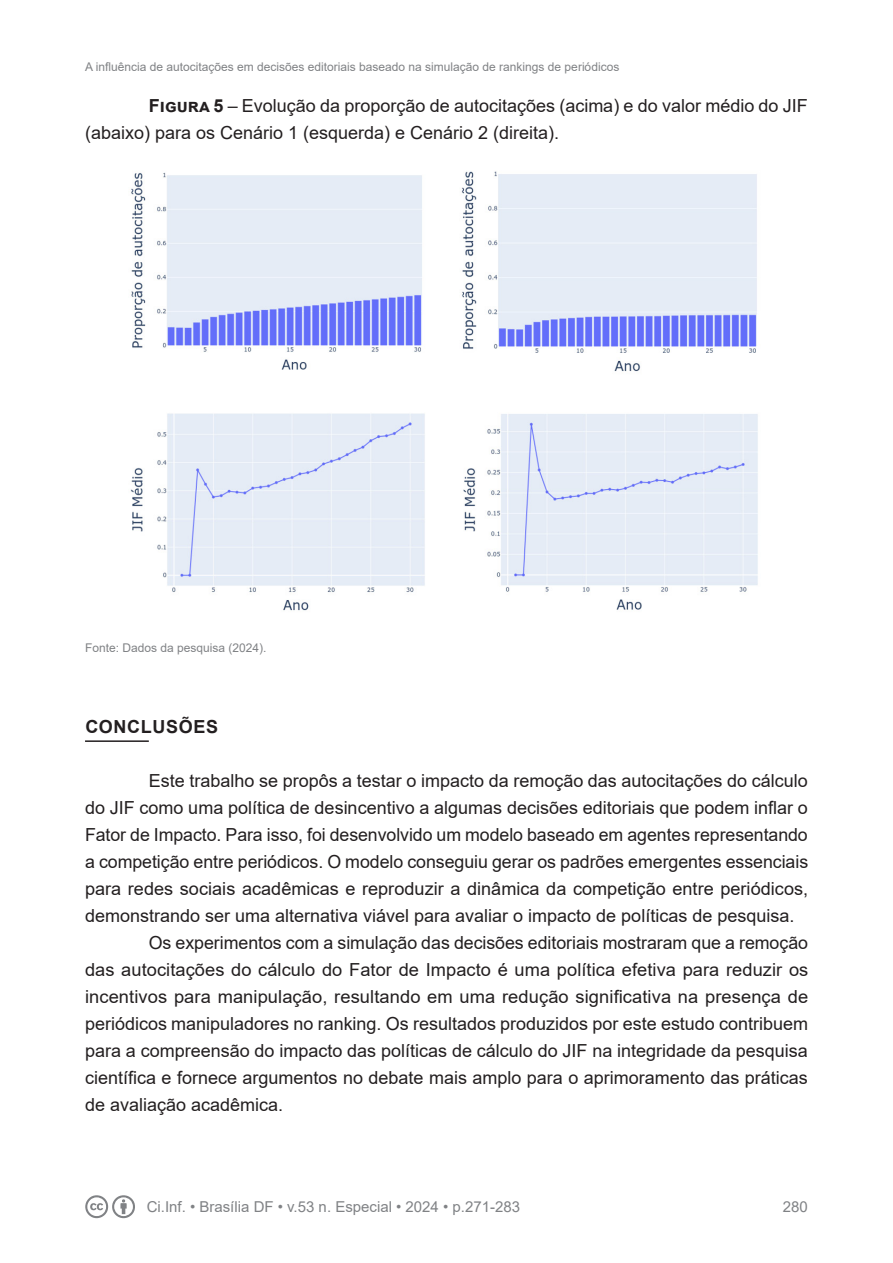
<style>
.page{position:relative;width:893px;height:1263px;background:#fff}
.page>*{position:absolute;margin:0;border:0;box-sizing:border-box;transform-origin:0 0}
._2_2_Texto{font:18px/27px "Arial";color:#231f20;text-align:justify}
._2_1_Tópico_Primário{font:700 18px "Arial";letter-spacing:.035em;color:#231f20}
.t1{font:15px "Arial";color:#808285}
._2_5_Legenda_Imagem{font:12px "Arial";color:#808285}
.s1{font-weight:700}
</style>
<div class="page">
<hr style="left:85px;top:740px;width:64px;height:2px;background:#231f20">
<img style="left:130px;top:171px;width:628px;height:440px">
<svg style="left:85px;top:1195px;width:50px;height:23px"></svg>
<p class="_2_5_Legenda_Imagem" style="left:85px;top:59px;width:536px">A influência de autocitações em decisões editoriais baseado na simulação de rankings de periódicos</p>
<p class="_2_2_Texto" style="left:85px;top:92px;width:724px;text-indent:64px"><span class="s1">Figura 5</span> – Evolução da proporção de autocitações (acima) e do valor médio do JIF (abaixo) para os Cenário 1 (esquerda) e Cenário 2 (direita).</p>
<p class="_2_5_Legenda_Imagem" style="left:85px;top:640px;width:183px">Fonte: Dados da pesquisa (2024).</p>
<p class="_2_1_Tópico_Primário" style="left:85px;top:714px;width:134px">CONCLUSÕES</p>
<p class="_2_2_Texto" style="left:85px;top:767px;width:725px;text-indent:64px">Este trabalho se propôs a testar o impacto da remoção das autocitações do cálculo do JIF como uma política de desincentivo a algumas decisões editoriais que podem inflar o Fator de Impacto. Para isso, foi desenvolvido um modelo baseado em agentes representando a competição entre periódicos. O modelo conseguiu gerar os padrões emergentes essenciais para redes sociais acadêmicas e reproduzir a dinâmica da competição entre periódicos, demonstrando ser uma alternativa viável para avaliar o impacto de políticas de pesquisa.</p>
<p class="_2_2_Texto" style="left:85px;top:929px;width:725px;text-indent:64px">Os experimentos com a simulação das decisões editoriais mostraram que a remoção das autocitações do cálculo do Fator de Impacto é uma política efetiva para reduzir os incentivos para manipulação, resultando em uma redução significativa na presença de periódicos manipuladores no ranking. Os resultados produzidos por este estudo contribuem para a compreensão do impacto das políticas de cálculo do JIF na integridade da pesquisa científica e fornece argumentos no debate mais amplo para o aprimoramento das práticas de avaliação acadêmica.</p>
<p class="t1" style="left:147px;top:1197px;width:375px">Ci.Inf. • Brasília DF • v.53 n. Especial • 2024 • p.271-283</p>
<p class="t1" style="left:783px;top:1197px;width:27px">280</p>
</div>
